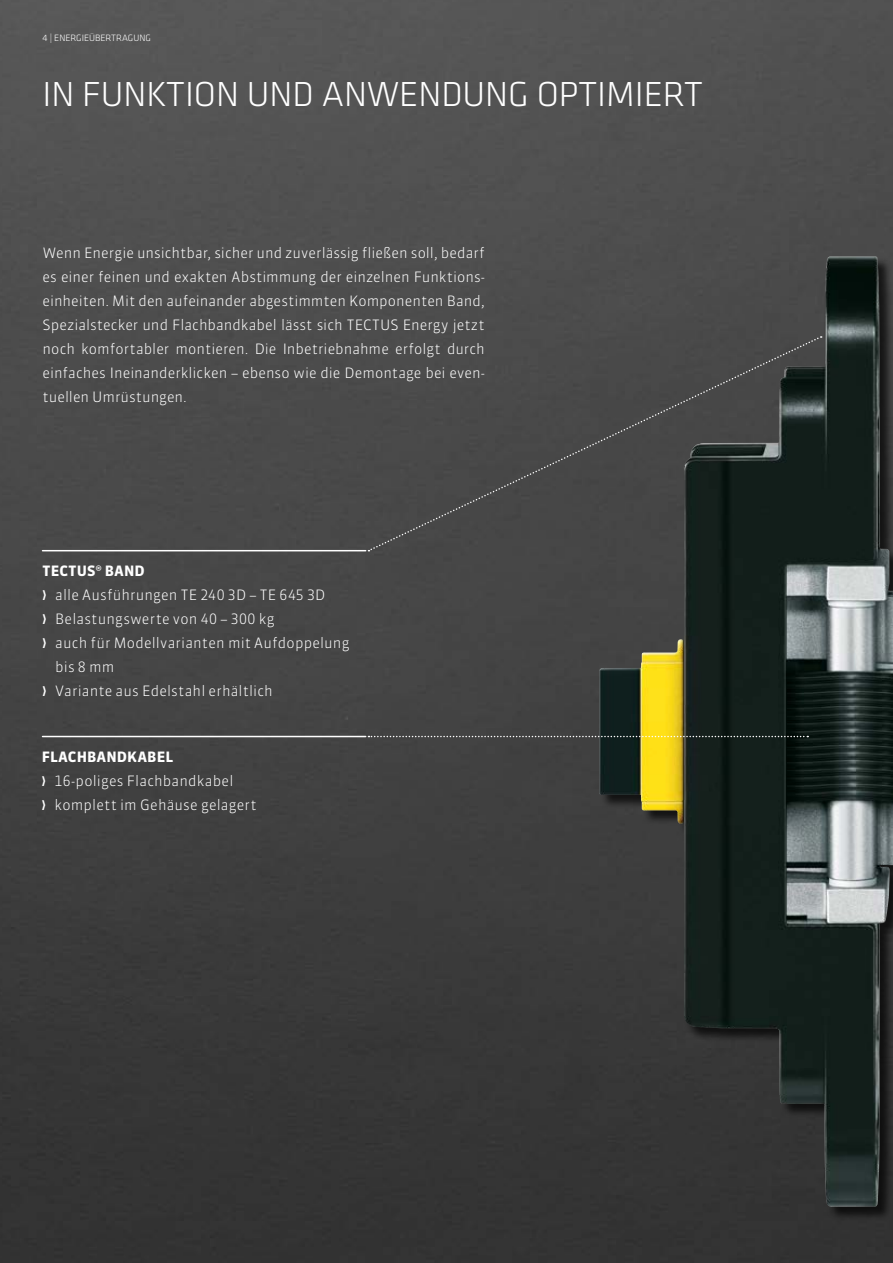
<style>
.page{position:relative;width:893px;height:1263px;background:#fff}
.page>*{position:absolute;margin:0;border:0;box-sizing:border-box;transform-origin:0 0}
.t1{font:300 36px "Klavika Basic";color:#fff}
.t2{font:300 14.25px/24px "Simonswerk Sanuk";letter-spacing:.01em;color:#fff}
.t3{font:700 14.25px "Simonswerk Sanuk";letter-spacing:.015em;color:#fff}
.t4{font:300 9.45px "Klavika Basic";color:#fff}
</style>
<div class="page">
<img style="left:0;top:0;width:893px;height:1263px">
<img style="left:599px;top:256px;width:294px;height:951px">
<hr style="left:43px;top:550px;width:323px;height:1px;background:#fff">
<hr style="left:43px;top:736px;width:323px;height:1px;background:#fff">
<svg style="left:368px;top:736px;width:440px;height:1px"></svg>
<svg style="left:369px;top:336px;width:452px;height:215px;background:#404241"></svg>
<svg style="left:42px;top:776px;width:3px;height:10px"></svg>
<svg style="left:42px;top:800px;width:3px;height:10px"></svg>
<svg style="left:43px;top:590px;width:3px;height:10px"></svg>
<svg style="left:43px;top:614px;width:3px;height:10px"></svg>
<svg style="left:43px;top:638px;width:3px;height:10px"></svg>
<svg style="left:43px;top:686px;width:3px;height:10px"></svg>
<p class="t4" style="left:43px;top:32px;width:110px">4 | ENERGIEÜBERTRAGUNG</p>
<h1 class="t1" style="left:43px;top:72px;width:662px">IN FUNKTION UND ANWENDUNG OPTIMIERT</h1>
<p class="t2" style="left:43px;top:241px;width:444px;text-align:justify">Wenn Energie unsichtbar, sicher und zuverlässig fließen soll, bedarf es einer feinen und exakten Abstimmung der einzelnen Funktions&shy;einheiten. Mit den aufeinander abgestimmten Komponenten Band, Spezialstecker und Flachbandkabel lässt sich TECTUS Energy jetzt noch komfortabler montieren. Die Inbetriebnahme erfolgt durch einfaches Ineinanderklicken – ebenso wie die Demontage bei even&shy;tuellen Umrüstungen.</p>
<p class="t3" style="left:43px;top:562px;width:104px">TECTUS® BAND</p>
<p class="t2" style="left:55px;top:583px;width:296px">alle Ausführungen TE 240 3D – TE 645 3D<br>Belastungswerte von 40 – 300 kg<br>auch für Modellvarianten mit Aufdoppelung bis 8 mm<br>Variante aus Edelstahl erhältlich</p>
<p class="t3" style="left:42px;top:748px;width:133px">FLACHBANDKABEL</p>
<p class="t2" style="left:55px;top:769px;width:204px">16-poliges Flachbandkabel komplett im Gehäuse gelagert</p>
</div>
